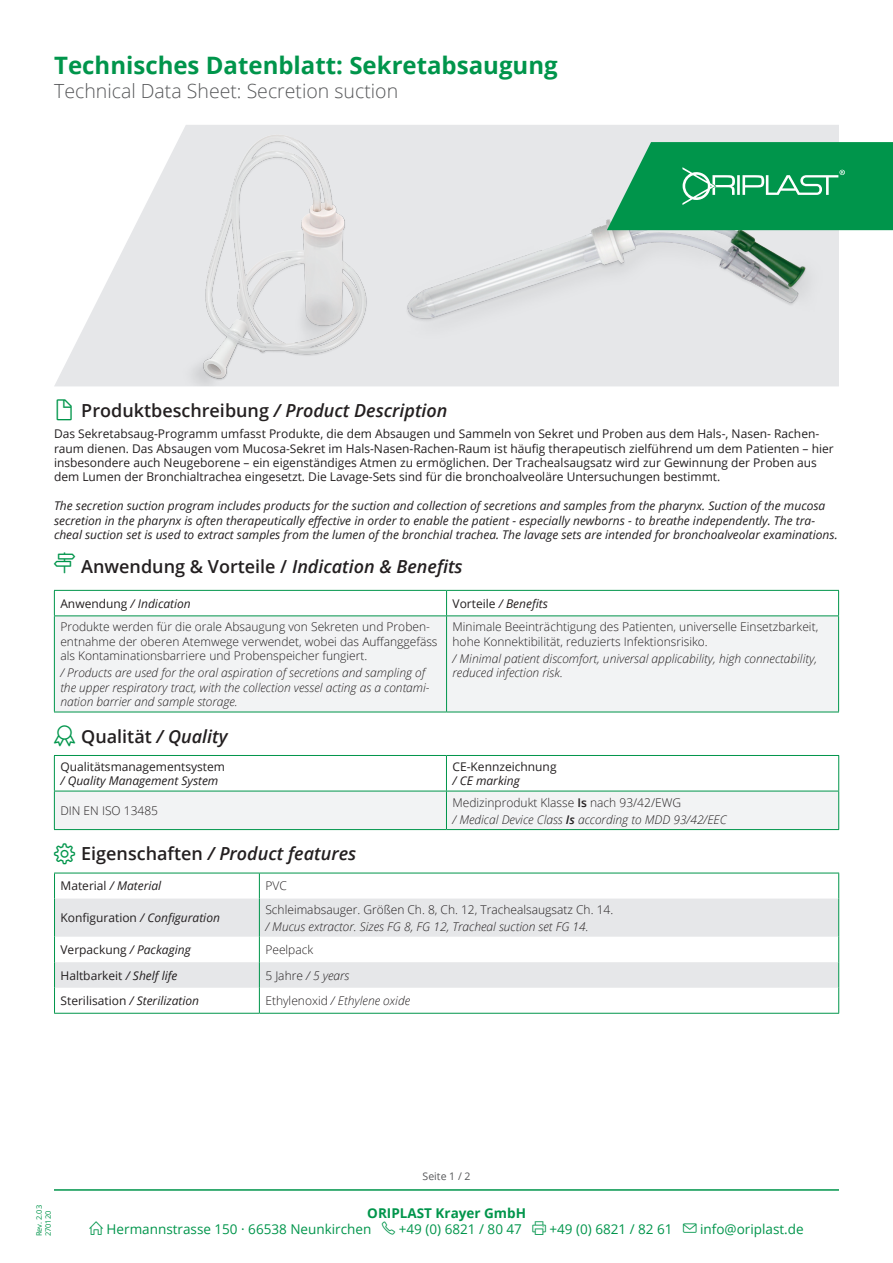
<style>
.page{position:relative;width:893px;height:1263px;background:#fff}
.page>*{position:absolute;margin:0;border:0;box-sizing:border-box;transform-origin:0 0}
.TD_DE{font:700 24px "Open Sans";color:#00954b}
.TD_EN{font:300 19.5px "Open Sans";color:#57585a}
.t1{font:600 18px "Open Sans";color:#231f20}
.t2{font:italic 600 18px "Open Sans";color:#231f20}
.t3{font:13.5px "Open Sans";color:#00954b}
.t4{font:700 13.5px "Open Sans";color:#00954b}
.Fließtext_EN{font:12px/14.4px "Open Sans";color:#231f20}
.Table_Content{font:300 12px/14.4px "Open Sans";color:#231f20}
.Table_Content-2{font:italic 300 12px/14.4px "Open Sans";color:#231f20}
.Fließtext_EN-2{font:italic 12px/14.4px "Open Sans";color:#231f20}
.Table_Header{font:italic 12px "Open Sans";color:#231f20}
.Table_Header_Quer{font:italic 12px "Open Sans";color:#231f20}
.Table_Header-2{font:12px "Open Sans";color:#231f20}
.Table_Header_Quer-2{font:12px "Open Sans";color:#231f20}
.t5{font:10.5px "Open Sans";color:#57585a}
.t6{font:7.5px/9px "Open Sans";color:#00954b}
.s1{font-style:italic}
.s2{font-style:normal}
.s3{font-weight:600}
</style>
<div class="page">
<hr style="left:54px;top:1189px;width:785px;height:2px;background:#00954b">
<img style="left:54px;top:125px;width:785px;height:261px">
<div style="left:55px;top:792px;width:783px;height:37px;background:#f2f3f4"></div>
<hr style="left:54px;top:756px;width:1px;height:35px;background:#00954b">
<hr style="left:54px;top:755px;width:392px;height:1px;background:#00954b">
<hr style="left:54px;top:791px;width:392px;height:1px;background:#00954b">
<hr style="left:446px;top:756px;width:1px;height:35px;background:#00954b">
<hr style="left:446px;top:755px;width:393px;height:1px;background:#00954b">
<hr style="left:838px;top:756px;width:1px;height:35px;background:#00954b">
<hr style="left:446px;top:791px;width:393px;height:1px;background:#00954b">
<hr style="left:54px;top:791px;width:1px;height:38px;background:#00954b">
<hr style="left:54px;top:829px;width:392px;height:1px;background:#00954b">
<hr style="left:446px;top:791px;width:1px;height:38px;background:#00954b">
<hr style="left:838px;top:791px;width:1px;height:38px;background:#00954b">
<hr style="left:446px;top:829px;width:393px;height:1px;background:#00954b">
<div style="left:55px;top:616px;width:783px;height:96px;background:#f2f3f4"></div>
<svg style="left:54px;top:591px;width:1px;height:24px"></svg>
<hr style="left:54px;top:590px;width:393px;height:1px;background:#00954b">
<hr style="left:54px;top:615px;width:393px;height:1px;background:#00954b">
<svg style="left:446px;top:591px;width:1px;height:24px"></svg>
<hr style="left:447px;top:590px;width:392px;height:1px;background:#00954b">
<svg style="left:838px;top:591px;width:1px;height:24px"></svg>
<hr style="left:447px;top:615px;width:392px;height:1px;background:#00954b">
<hr style="left:54px;top:616px;width:1px;height:96px;background:#00954b">
<hr style="left:54px;top:712px;width:393px;height:1px;background:#00954b">
<hr style="left:446px;top:616px;width:1px;height:96px;background:#00954b">
<hr style="left:838px;top:616px;width:1px;height:96px;background:#00954b">
<hr style="left:447px;top:712px;width:392px;height:1px;background:#00954b">
<svg style="left:55px;top:874px;width:783px;height:139px"></svg>
<svg style="left:55px;top:898px;width:783px;height:90px;fill:#e6e7e9"></svg>
<svg style="left:54px;top:874px;width:1px;height:24px"></svg>
<hr style="left:54px;top:898px;width:1px;height:39px;background:#00954b">
<svg style="left:259px;top:874px;width:1px;height:24px"></svg>
<svg style="left:838px;top:874px;width:1px;height:24px"></svg>
<hr style="left:259px;top:898px;width:1px;height:39px;background:#00954b">
<hr style="left:838px;top:898px;width:1px;height:39px;background:#00954b">
<svg style="left:54px;top:937px;width:1px;height:76px"></svg>
<svg style="left:259px;top:937px;width:1px;height:76px"></svg>
<svg style="left:838px;top:937px;width:1px;height:76px"></svg>
<hr style="left:54px;top:1013px;width:205px;height:1px;background:#00954b">
<hr style="left:259px;top:1013px;width:580px;height:1px;background:#00954b">
<hr style="left:54px;top:873px;width:205px;height:1px;background:#00954b">
<hr style="left:259px;top:873px;width:580px;height:1px;background:#00954b">
<svg style="left:607px;top:142px;width:286px;height:88px"></svg>
<p class="TD_DE" style="left:54px;top:49px;width:505px">Technisches Datenblatt: Sekretabsaugung</p>
<p class="TD_EN" style="left:54px;top:77px;width:346px">Technical Data Sheet: Secretion suction</p>
<h2 class="t1" style="left:81px;top:398px;width:368px">Produktbeschreibung <span class="s1">/ Product Description</span></h2>
<p class="Fließtext_EN" style="left:54px;top:426px;width:781px">Das Sekretabsaug-Programm umfasst Produkte, die dem Absaugen und Sammeln von Sekret und Proben aus dem Hals-, Nasen- Rachen&shy;raum dienen. Das Absaugen vom Mucosa-Sekret im Hals-Nasen-Rachen-Raum ist häufig therapeutisch zielführend um dem Patienten – hier insbesondere auch Neugeborene – ein eigenständiges Atmen zu ermöglichen. Der Trachealsaugsatz wird zur Gewinnung der Proben aus dem Lumen der Bronchialtrachea eingesetzt. Die Lavage-Sets sind für die bronchoalveoläre Untersuchungen bestimmt.</p>
<p class="Fließtext_EN-2" style="left:54px;top:498px;width:785px">The secretion suction program includes products for the suction and collection of secretions and samples from the pharynx. Suction of the mucosa secretion in the pharynx is often therapeutically effective in order to enable the patient - especially newborns - to breathe independently. The tra&shy;cheal suction set is used to extract samples from the lumen of the bronchial trachea. The lavage sets are intended for bronchoalveolar examinations.</p>
<h2 class="t1" style="left:81px;top:554px;width:383px">Anwendung &amp; Vorteile / <span class="s1">Indication &amp; Benefits</span></h2>
<p class="Table_Header" style="left:60px;top:595px;width:132px"><span class="s2">Anwendung</span> / Indication</p>
<p class="Table_Header" style="left:453px;top:595px;width:97px"><span class="s2">Vorteile</span> / Benefits</p>
<p class="Table_Content" style="left:60px;top:619px;width:379px">Produkte werden für die orale Absaugung von Sekreten und Proben&shy;entnahme der oberen Atemwege verwendet, wobei das Auffanggefäss als Kontaminationsbarriere und Probenspeicher fungiert.</p>
<p class="Table_Content-2" style="left:60px;top:665px;width:371px">/ Products are used for the oral aspiration of secretions and sampling of the upper respiratory tract, with the collection vessel acting as a contami&shy;nation barrier and sample storage.</p>
<p class="Table_Content" style="left:453px;top:619px;width:367px">Minimale Beeinträchtigung des Patienten, universelle Einsetzbarkeit, hohe Konnektibilität, reduzierts Infektionsrisiko.</p>
<p class="Table_Content-2" style="left:453px;top:651px;width:366px">/ Minimal patient discomfort, universal applicability, high connectability, reduced infection risk.</p>
<h2 class="t1" style="left:81px;top:724px;width:148px">Qualität <span class="s1">/ Quality</span></h2>
<p class="Table_Header-2" style="left:60px;top:758px;width:166px">Qualitätsmanagementsystem</p>
<p class="Table_Header" style="left:60px;top:772px;width:160px">/ Quality Management System</p>
<p class="Table_Content" style="left:60px;top:803px;width:99px">DIN EN ISO 13485</p>
<p class="Table_Header-2" style="left:452px;top:758px;width:106px">CE-Kennzeichnung</p>
<p class="Table_Header" style="left:452px;top:772px;width:69px">/ CE marking</p>
<p class="Table_Content" style="left:452px;top:795px;width:230px">Medizinprodukt Klasse <span class="s3">Is</span> nach 93/42/EWG</p>
<p class="Table_Content-2" style="left:452px;top:811px;width:276px">/ Medical Device Class <span class="s3">Is</span> according to MDD 93/42/EEC</p>
<h2 class="t2" style="left:81px;top:841px;width:277px"><span class="s2">Eigenschaften</span> / Product features</h2>
<p class="Table_Header_Quer" style="left:61px;top:878px;width:102px"><span class="s2">Material</span> / Material</p>
<p class="Table_Content" style="left:265px;top:878px;width:23px">PVC</p>
<p class="Table_Header_Quer" style="left:61px;top:910px;width:161px"><span class="s2">Konfiguration</span> / Configuration</p>
<p class="Table_Content" style="left:265px;top:902px;width:349px">Schleimabsauger. Größen Ch. 8, Ch. 12, Trachealsaugsatz Ch. 14.</p>
<p class="Table_Content-2" style="left:265px;top:919px;width:325px">/ Mucus extractor. Sizes FG 8, FG 12, Tracheal suction set FG 14.</p>
<p class="Table_Header_Quer-2" style="left:61px;top:941px;width:132px">Verpackung <span class="s1">/ Packaging</span></p>
<p class="Table_Content" style="left:265px;top:942px;width:49px">Peelpack</p>
<p class="Table_Header_Quer-2" style="left:61px;top:967px;width:119px">Haltbarkeit <span class="s1">/ Shelf life</span></p>
<p class="Table_Content-2" style="left:265px;top:967px;width:86px"><span class="s2">5 Jahre</span> / 5 years</p>
<p class="Table_Header_Quer" style="left:61px;top:992px;width:140px"><span class="s2">Sterilisation</span> / Sterilization</p>
<p class="Table_Content-2" style="left:265px;top:993px;width:146px"><span class="s2">Ethylenoxid</span> / Ethylene oxide</p>
<p class="t6" style="left:34px;top:1236px;width:33px;rotate:-90deg">Rev. 2.03<br>270120</p>
<p class="t5" style="left:423px;top:1169px;width:49px">Seite 1 / 2</p>
<p class="t4" style="left:367px;top:1203px;width:160px">ORIPLAST Krayer GmbH</p>
<p class="t3" style="left:107px;top:1220px;width:266px">Hermannstrasse 150 · 66538 Neunkirchen</p>
<p class="t3" style="left:399px;top:1220px;width:125px">+49 (0) 6821 / 80 47</p>
<p class="t3" style="left:549px;top:1220px;width:125px">+49 (0) 6821 / 82 61</p>
<p class="t3" style="left:700px;top:1220px;width:105px">info@oriplast.de</p>
</div>
